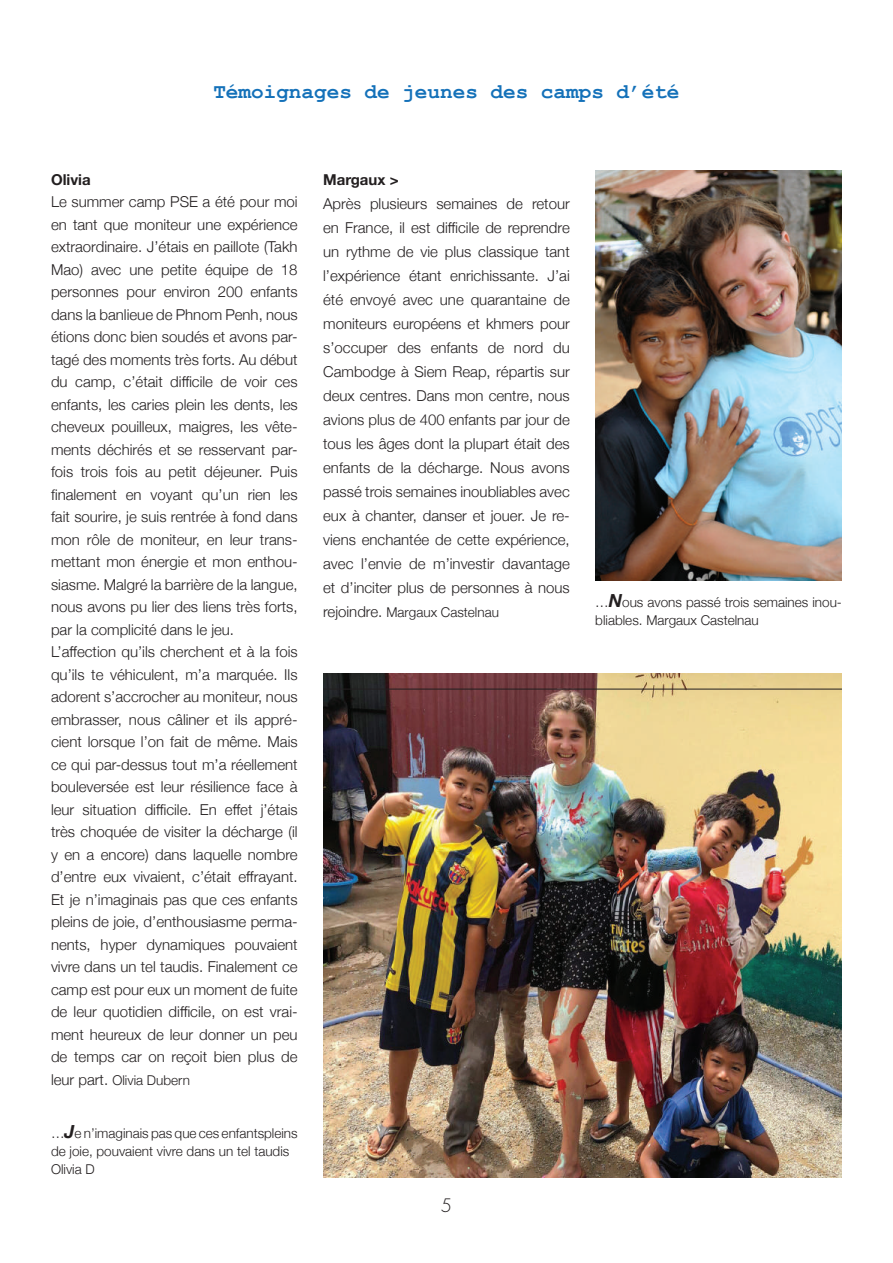
<style>
.page{position:relative;width:893px;height:1263px;background:#fff}
.page>*{position:absolute;margin:0;border:0;box-sizing:border-box;transform-origin:0 0}
.t1{font:700 21px "Courier New";color:#1471b9}
.t2{font:300 18px "Futura";color:#231f20}
.t3{font:300 15px/22.5px "Helvetica Neue";color:#231f20}
.t4{font:700 15px "Helvetica Neue";color:#231f20}
.t5{font:300 13.5px/18px "Helvetica Neue";color:#231f20}
.s1{font-size:15px}
.s2{font-weight:700;font-style:italic;font-size:18px}
</style>
<div class="page">
<img style="left:595px;top:170px;width:247px;height:410px">
<img style="left:323px;top:673px;width:519px;height:505px">
<hr style="left:323px;top:689px;width:519px;height:1px;background:#231f20">
<h1 class="t1" style="left:213px;top:79px;width:468px">Témoignages de jeunes des camps d’été</h1>
<p class="t4" style="left:51px;top:168px;width:41px">Olivia</p>
<p class="t3" style="left:51px;top:190px;width:248px">Le summer camp PSE a été pour moi en tant que moniteur une expérience extraordinaire. J’étais en paillote (Takh Mao) avec une petite équipe de 18 personnes pour environ 200 enfants dans la banlieue de Phnom Penh, nous étions donc bien soudés et avons par&shy;tagé des moments très forts. Au début du camp, c’était difficile de voir ces enfants, les caries plein les dents, les cheveux pouilleux, maigres, les vête&shy;ments déchirés et se resservant par&shy;fois trois fois au petit déjeuner. Puis finalement en voyant qu’un rien les fait sourire, je suis rentrée à fond dans mon rôle de moniteur, en leur trans&shy;mettant mon énergie et mon enthou&shy;siasme. Malgré la barrière de la langue, nous avons pu lier des liens très forts, par la complicité dans le jeu.<br>L’affection qu’ils cherchent et à la fois qu’ils te véhiculent, m’a marquée. Ils adorent s’accrocher au moniteur, nous embrasser, nous câliner et ils appré&shy;cient lorsque l’on fait de même. Mais ce qui par-dessus tout m’a réellement bouleversée est leur résilience face à leur situation difficile. En effet j’étais très choquée de visiter la décharge (il y en a encore) dans laquelle nombre d’entre eux vivaient, c’était effrayant.<br>Et je n’imaginais pas que ces enfants pleins de joie, d’enthousiasme perma&shy;nents, hyper dynamiques pouvaient vivre dans un tel taudis. Finalement ce camp est pour eux un moment de fuite de leur quotidien difficile, on est vrai&shy;ment heureux de leur donner un peu de temps car on reçoit bien plus de</p>
<p class="t5" style="left:51px;top:1070px;width:140px"><span class="s1">leur part.</span> Olivia Dubern</p>
<p class="t5" style="left:51px;top:1123px;width:248px">…<span class="s2">J</span>e n’imaginais pas que ces enfantspleins de joie, pouvaient vivre dans un tel taudis<br>Olivia D</p>
<p class="t4" style="left:323px;top:168px;width:77px">Margaux &gt;</p>
<p class="t3" style="left:323px;top:190px;width:248px;line-height:24px;text-align:justify">Après plusieurs semaines de retour en France, il est difficile de reprendre un rythme de vie plus classique tant l’expérience étant enrichissante. J’ai été envoyé avec une quarantaine de moniteurs européens et khmers pour s’occuper des enfants de nord du Cambodge à Siem Reap, répartis sur deux centres. Dans mon centre, nous avions plus de 400 enfants par jour de tous les âges dont la plupart était des enfants de la décharge. Nous avons passé trois semaines inoubliables avec eux à chanter, danser et jouer. Je re&shy;viens enchantée de cette expérience, avec l’envie de m’investir davantage et d’inciter plus de personnes à nous</p>
<p class="t5" style="left:323px;top:602px;width:177px"><span class="s1">rejoindre.</span> Margaux Castelnau</p>
<p class="t5" style="left:595px;top:592px;width:248px">…<span class="s2">N</span>ous avons passé trois semaines inou&shy;bliables. Margaux Castelnau</p>
<p class="t2" style="left:441px;top:1194px;width:13px">5</p>
</div>
